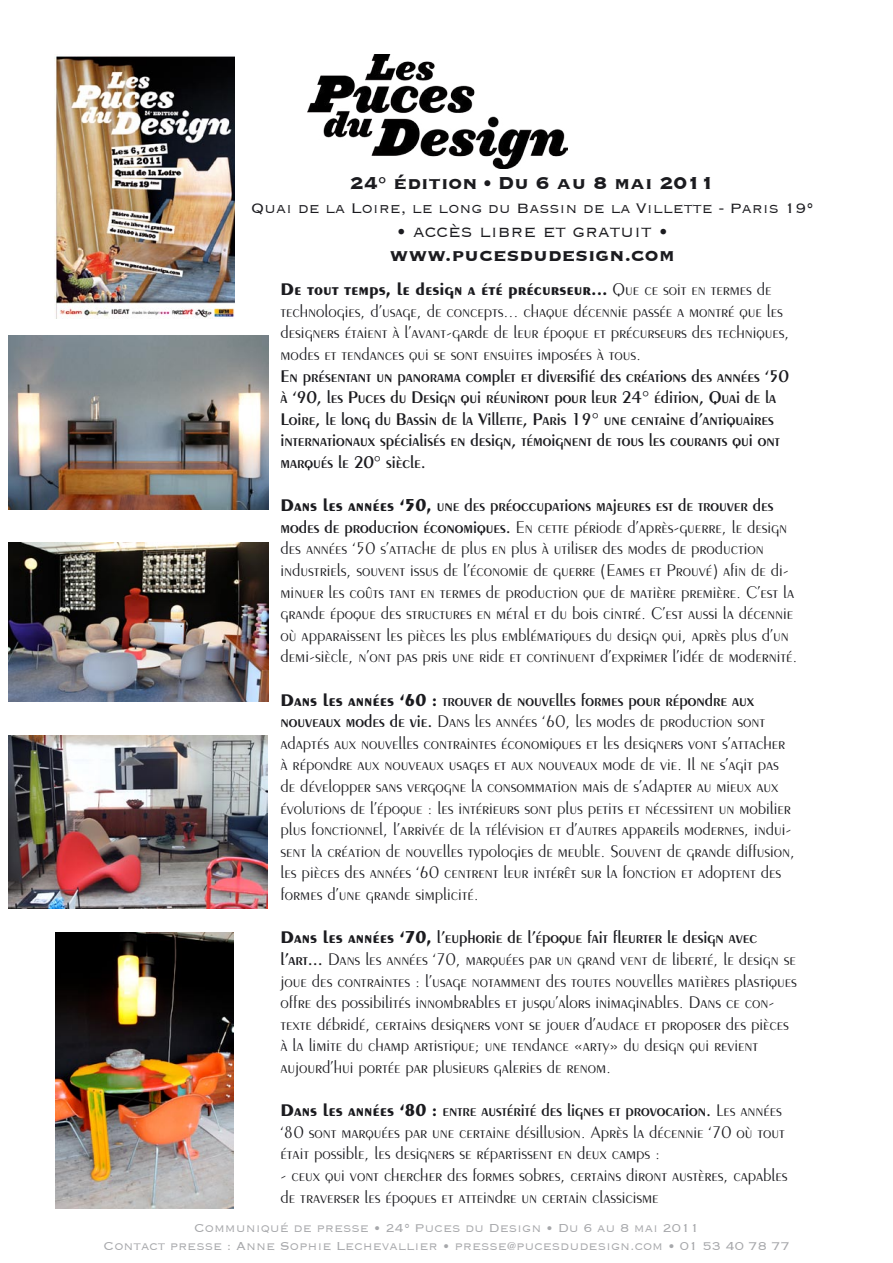
<style>
.page{position:relative;width:893px;height:1263px;background:#fff}
.page>*{position:absolute;margin:0;border:0;box-sizing:border-box;transform-origin:0 0}
.t1{font:700 22.5px "Copperplate";color:#1b1b1f}
.t2{font:300 21px "Copperplate";color:#1b1b1f}
.t3{font:300 18px/21.6px "Peignot";color:#1b1b1f}
.t4{font:600 18px/21.6px "Peignot";color:#1b1b1f}
.t5{font:300 18px "Copperplate";color:#1b1b1f}
.t6{font:300 15px "Copperplate";color:#a7a8ab}
.s1{font-weight:700}
.s2{font-weight:600}
</style>
<div class="page">
<img style="left:54px;top:56px;width:181px;height:262px">
<img style="left:308px;top:54px;width:259px;height:115px">
<img style="left:9px;top:736px;width:259px;height:172px">
<img style="left:9px;top:336px;width:260px;height:173px">
<img style="left:55px;top:933px;width:178px;height:276px">
<img style="left:9px;top:543px;width:260px;height:158px">
<p class="t1" style="left:350px;top:168px;width:366px">24° édition • Du 6 au 8 mai 2011</p>
<p class="t5" style="left:251px;top:196px;width:564px">Quai de la Loire, le long du Bassin de la Villette - Paris 19°</p>
<p class="t2" style="left:396px;top:218px;width:274px">• accès libre et gratuit •</p>
<p class="t1" style="left:390px;top:240px;width:286px">www.pucesdudesign.com</p>
<p class="t3" style="left:281px;top:278px;width:510px"><span class="s1">De tout temps, le design a été précurseur...</span> Que ce soit en termes de technologies, d’usage, de concepts... chaque décennie passée a montré que les designers étaient à l’avant-garde de leur époque et précurseurs des techniques, modes et tendances qui se sont ensuites imposées à tous.</p>
<p class="t4" style="left:281px;top:364px;width:510px">En présentant un panorama complet et diversifié des créations des années ‘50 à ‘90, les Puces du Design qui réuniront pour leur 24° édition, Quai de la Loire, le long du Bassin de la Villette, Paris 19° une centaine d’antiquaires internationaux spécialisés en design, témoignent de tous les courants qui ont marqués le 20° siècle.</p>
<p class="t3" style="left:281px;top:494px;width:518px"><span class="s1">Dans les années ‘50,</span> <span class="s2">une des préoccupations majeures est de trouver des modes de production économiques.</span> En cette période d’après-guerre, le design des années ‘50 s’attache de plus en plus à utiliser des modes de production industriels, souvent issus de l’économie de guerre (Eames et Prouvé) afin de di&shy;minuer les coûts tant en termes de production que de matière première. C’est la grande époque des structures en métal et du bois cintré. C’est aussi la décennie où apparaissent les pièces les plus emblématiques du design qui, après plus d’un demi-siècle, n’ont pas pris une ride et continuent d’exprimer l’idée de modernité.</p>
<p class="t3" style="left:281px;top:688px;width:516px"><span class="s1">Dans les années ‘60 :</span> <span class="s2">trouver de nouvelles formes pour répondre aux nouveaux modes de vie.</span> Dans les années ‘60, les modes de production sont adaptés aux nouvelles contraintes économiques et les designers vont s’attacher à répondre aux nouveaux usages et aux nouveaux mode de vie. Il ne s’agit pas de développer sans vergogne la consommation mais de s’adapter au mieux aux évolutions de l’époque : les intérieurs sont plus petits et nécessitent un mobilier plus fonctionnel, l’arrivée de la télévision et d’autres appareils modernes, indui&shy;sent la création de nouvelles typologies de meuble. Souvent de grande diffusion, les pièces des années ‘60 centrent leur intérêt sur la fonction et adoptent des formes d’une grande simplicité.</p>
<p class="t3" style="left:281px;top:926px;width:518px"><span class="s1">Dans les années ‘70,</span> <span class="s2">l’euphorie de l’époque fait fleurter le design avec l’art...</span> Dans les années ‘70, marquées par un grand vent de liberté, le design se joue des contraintes : l’usage notamment des toutes nouvelles matières plastiques offre des possibilités innombrables et jusqu’alors inimaginables. Dans ce con&shy;texte débridé, certains designers vont se jouer d’audace et proposer des pièces à la limite du champ artistique; une tendance «arty» du design qui revient aujourd’hui portée par plusieurs galeries de renom.</p>
<p class="t3" style="left:281px;top:1099px;width:506px"><span class="s1">Dans les années ‘80 :</span> <span class="s2">entre austérité des lignes et provocation.</span> Les années ‘80 sont marquées par une certaine désillusion. Après la décennie ‘70 où tout était possible, les designers se répartissent en deux camps :</p>
<p class="t3" style="left:281px;top:1164px;width:508px">- ceux qui vont chercher des formes sobres, certains diront austères, capables de traverser les époques et atteindre un certain classicisme</p>
<p class="t6" style="left:194px;top:1218px;width:507px">Communiqué de presse • 24° Puces du Design • Du 6 au 8 mai 2011</p>
<p class="t6" style="left:103px;top:1236px;width:688px">Contact presse : Anne Sophie Lechevallier • presse@pucesdudesign.com • 01 53 40 78 77</p>
</div>
